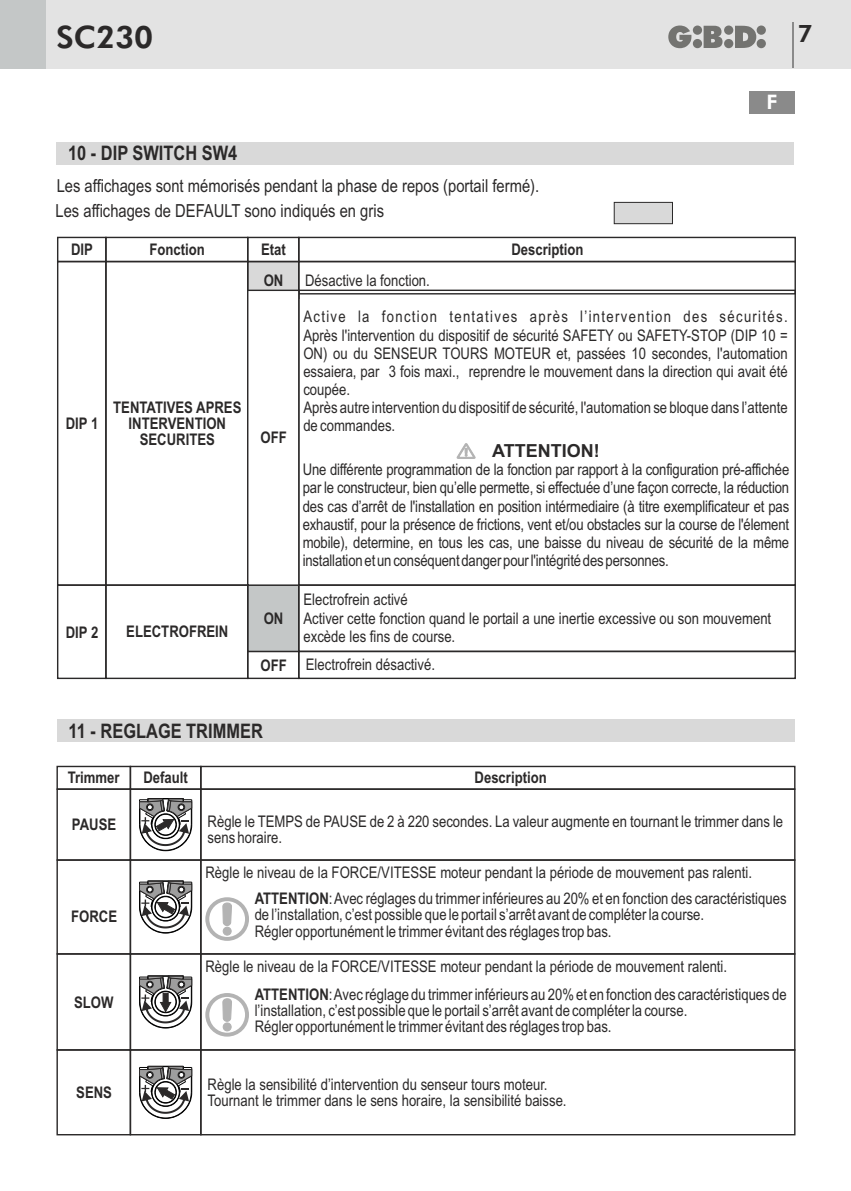
<style>
.page{position:relative;width:851px;height:1191px;background:#fff}
.page>*{position:absolute;margin:0;border:0;box-sizing:border-box;transform-origin:0 0}
.t1{font:800 31px "Futura BT";color:#2b2929}
.t2{font:800 24px "Futura BT";color:#2b2929}
.t3{font:700 20px "Arial Narrow";color:#2b2929}
.t4{font:800 20px "Futura BT";color:#fff}
.t5{font:18px "Arial Narrow";color:#2b2929}
.t6{font:700 18px "Arial";color:#2b2929}
.t7{font:17.8px "Arial Narrow";color:#2b2929}
.t8{font:16px/18.2px "Arial Narrow";color:#2b2929}
.t9{font:700 16px/16.4px "Arial Narrow";color:#2b2929;text-align:center}
.s1{font-weight:700}
</style>
<div class="page">
<div style="left:0;top:0;width:850px;height:68px;background:#e3e3e3"></div>
<div style="left:0;top:0;width:45px;height:68px;background:#c4c7c7"></div>
<svg style="left:668px;top:26px;width:97px;height:22px"></svg>
<hr style="left:792px;top:23px;width:2px;height:45px;background:#8a8a8a">
<div style="left:130px;top:859px;width:71px;height:95px;border:1px solid #2b2929"></div>
<div style="left:298px;top:261px;width:497px;height:33px;border:1px solid #2b2929"></div>
<div style="left:57px;top:142px;width:737px;height:22px;background:#d9d9d9"></div>
<svg style="left:613px;top:202px;width:59px;height:22px"></svg>
<div style="left:247px;top:650px;width:52px;height:29px;border:1px solid #2b2929"></div>
<div style="left:57px;top:584px;width:50px;height:95px;border:1px solid #2b2929"></div>
<div style="left:105px;top:584px;width:143px;height:95px;border:1px solid #2b2929"></div>
<div style="left:298px;top:584px;width:497px;height:68px;border:1px solid #2b2929"></div>
<div style="left:298px;top:650px;width:497px;height:29px;border:1px solid #2b2929"></div>
<div style="left:57px;top:237px;width:50px;height:25px;border:1px solid #2b2929"></div>
<div style="left:247px;top:237px;width:52px;height:25px;border:1px solid #2b2929"></div>
<div style="left:105px;top:237px;width:143px;height:25px;border:1px solid #2b2929"></div>
<div style="left:298px;top:237px;width:497px;height:25px;border:1px solid #2b2929"></div>
<svg style="left:246px;top:260px;width:54px;height:393px"></svg>
<div style="left:57px;top:261px;width:50px;height:325px;border:1px solid #2b2929"></div>
<div style="left:200px;top:1049px;width:595px;height:86px;border:1px solid #2b2929"></div>
<div style="left:56px;top:1049px;width:75px;height:86px;border:1px solid #2b2929"></div>
<div style="left:57px;top:719px;width:737px;height:23px;background:#d9d9d9"></div>
<div style="left:56px;top:765px;width:75px;height:25px;border:1px solid #2b2929"></div>
<div style="left:200px;top:765px;width:595px;height:25px;border:1px solid #2b2929"></div>
<div style="left:200px;top:788px;width:595px;height:72px;border:1px solid #2b2929"></div>
<div style="left:200px;top:859px;width:595px;height:95px;border:1px solid #2b2929"></div>
<div style="left:200px;top:953px;width:595px;height:97px;border:1px solid #2b2929"></div>
<div style="left:56px;top:788px;width:75px;height:72px;border:1px solid #2b2929"></div>
<div style="left:56px;top:859px;width:75px;height:95px;border:1px solid #2b2929"></div>
<div style="left:56px;top:953px;width:75px;height:97px;border:1px solid #2b2929"></div>
<svg style="left:222px;top:902px;width:10px;height:34px"></svg>
<div style="left:205px;top:897px;width:44px;height:44px;border:4px solid #b3b3b3;border-radius:50%"></div>
<svg style="left:222px;top:998px;width:10px;height:33px"></svg>
<div style="left:205px;top:993px;width:44px;height:43px;border:4px solid #b3b3b3;border-radius:50%"></div>
<div style="left:130px;top:1049px;width:71px;height:86px;border:1px solid #2b2929"></div>
<div style="left:130px;top:765px;width:71px;height:25px;border:1px solid #2b2929"></div>
<div style="left:130px;top:788px;width:71px;height:72px;border:1px solid #2b2929"></div>
<div style="left:130px;top:953px;width:71px;height:97px;border:1px solid #2b2929"></div>
<svg style="left:456px;top:443px;width:19px;height:16px"></svg>
<svg style="left:139px;top:798px;width:53px;height:53px"></svg>
<svg style="left:139px;top:880px;width:53px;height:53px"></svg>
<svg style="left:139px;top:975px;width:53px;height:53px"></svg>
<svg style="left:139px;top:1065px;width:53px;height:53px"></svg>
<div style="left:748px;top:91px;width:46px;height:22px;background:#8a8a8a"></div>
<h1 class="t1" style="left:56px;top:24px;width:98px">SC230</h1>
<h2 class="t2" style="left:797px;top:23px;width:16px">7</h2>
<p class="t3" style="left:68px;top:146px;width:171px">10 - DIP SWITCH SW4</p>
<p class="t7" style="left:57px;top:179px;width:484px">Les affichages sont mémorisés pendant la phase de repos (portail fermé).</p>
<p class="t5" style="left:56px;top:204px;width:330px">Les affichages de DEFAULT sono indiqués en gris</p>
<p class="t9" style="left:71px;top:243px;width:23px">DIP</p>
<p class="t9" style="left:149px;top:243px;width:57px">Fonction</p>
<p class="t9" style="left:261px;top:243px;width:26px">Etat</p>
<p class="t9" style="left:511px;top:243px;width:74px">Description</p>
<p class="t9" style="left:264px;top:273px;width:21px">ON</p>
<p class="t8" style="left:305px;top:272px;width:126px">Désactive la fonction.</p>
<p class="t4" style="left:766px;top:94px;width:12px">F</p>
<p class="t9" style="left:66px;top:417px;width:34px">DIP 1</p>
<p class="t9" style="left:113px;top:400px;width:130px">TENTATIVES APRES<br>INTERVENTION<br>SECURITES</p>
<p class="t9" style="left:66px;top:625px;width:34px">DIP 2</p>
<p class="t9" style="left:126px;top:625px;width:104px">ELECTROFREIN</p>
<p class="t9" style="left:260px;top:431px;width:28px">OFF</p>
<p class="t9" style="left:264px;top:611px;width:21px">ON</p>
<p class="t9" style="left:260px;top:658px;width:28px">OFF</p>
<p class="t8" style="left:303px;top:309px;width:486px">Active la fonction tentatives après l’intervention des sécurités.<br>Après l'intervention du dispositif de sécurité SAFETY ou SAFETY-STOP (DIP 10 = ON) ou du SENSEUR TOURS MOTEUR et, passées 10 secondes, l'automation essaiera, par 3 fois maxi., reprendre le mouvement dans la direction qui avait été coupée.<br>Après autre intervention du dispositif de sécurité, l'automation se bloque dans l’attente de commandes.</p>
<p class="t6" style="left:492px;top:443px;width:109px">ATTENTION!</p>
<p class="t8" style="left:303px;top:462px;width:488px;text-align:justify">Une différente programmation de la fonction par rapport à la configuration pré-affichée par le constructeur, bien qu’elle permette, si effectuée d’une façon correcte, la réduction des cas d’arrêt de l'installation en position intérmediaire (à titre exemplificateur et pas exhaustif, pour la présence de frictions, vent et/ou obstacles sur la course de l'élement mobile), determine, en tous les cas, une baisse du niveau de sécurité de la même installationet unconséquentdanger pourl'intégritédes personnes.</p>
<p class="t8" style="left:303px;top:592px;width:469px">Electrofrein activé<br>Activer cette fonction quand le portail a une inertie excessive ou son mouvement excède les fins de course.</p>
<p class="t8" style="left:306px;top:656px;width:131px">Electrofrein désactivé.</p>
<p class="t3" style="left:69px;top:723px;width:196px">11 - REGLAGE TRIMMER</p>
<p class="t9" style="left:68px;top:771px;width:53px">Trimmer</p>
<p class="t9" style="left:72px;top:818px;width:46px">PAUSE</p>
<p class="t9" style="left:143px;top:771px;width:46px">Default</p>
<p class="t9" style="left:474px;top:771px;width:74px">Description</p>
<p class="t8" style="left:207px;top:814px;width:577px;line-height:16.4px">Règle le TEMPS de PAUSE de 2 à 220 secondes. La valeur augmente en tournant le trimmer dans le sens horaire.</p>
<p class="t8" style="left:255px;top:860px;width:533px;line-height:26px;text-indent:-49px">Règle le niveau de la FORCE/VITESSE moteur pendant la période de mouvement pas ralenti.<br><span class="s1">ATTENTION</span>: Avec réglages du trimmer inférieures au 20% et en fonction des caractéristiques</p>
<p class="t8" style="left:254px;top:908px;width:451px;line-height:16.4px">de l’installation, c’est possible que le portail s’arrêt avant de compléter la course.<br>Régler opportunément le trimmer évitant des réglages trop bas.</p>
<p class="t9" style="left:71px;top:910px;width:47px">FORCE</p>
<p class="t9" style="left:74px;top:995px;width:41px">SLOW</p>
<p class="t8" style="left:205px;top:959px;width:523px">Règle le niveau de la FORCE/VITESSE moteur pendant la période de mouvement ralenti.</p>
<p class="t8" style="left:254px;top:987px;width:533px;line-height:16.4px"><span class="s1">ATTENTION</span>: Avec réglage du trimmer inférieurs au 20% et en fonction des caractéristiques de l’installation, c’est possible que le portail s’arrêt avant de compléter la course.<br>Régler opportunément le trimmer évitant des réglages trop bas.</p>
<p class="t9" style="left:76px;top:1085px;width:37px">SENS</p>
<p class="t8" style="left:207px;top:1077px;width:360px;line-height:16.4px">Règle la sensibilité d’intervention du senseur tours moteur.<br>Tournant le trimmer dans le sens horaire, la sensibilité baisse.</p>
</div>
